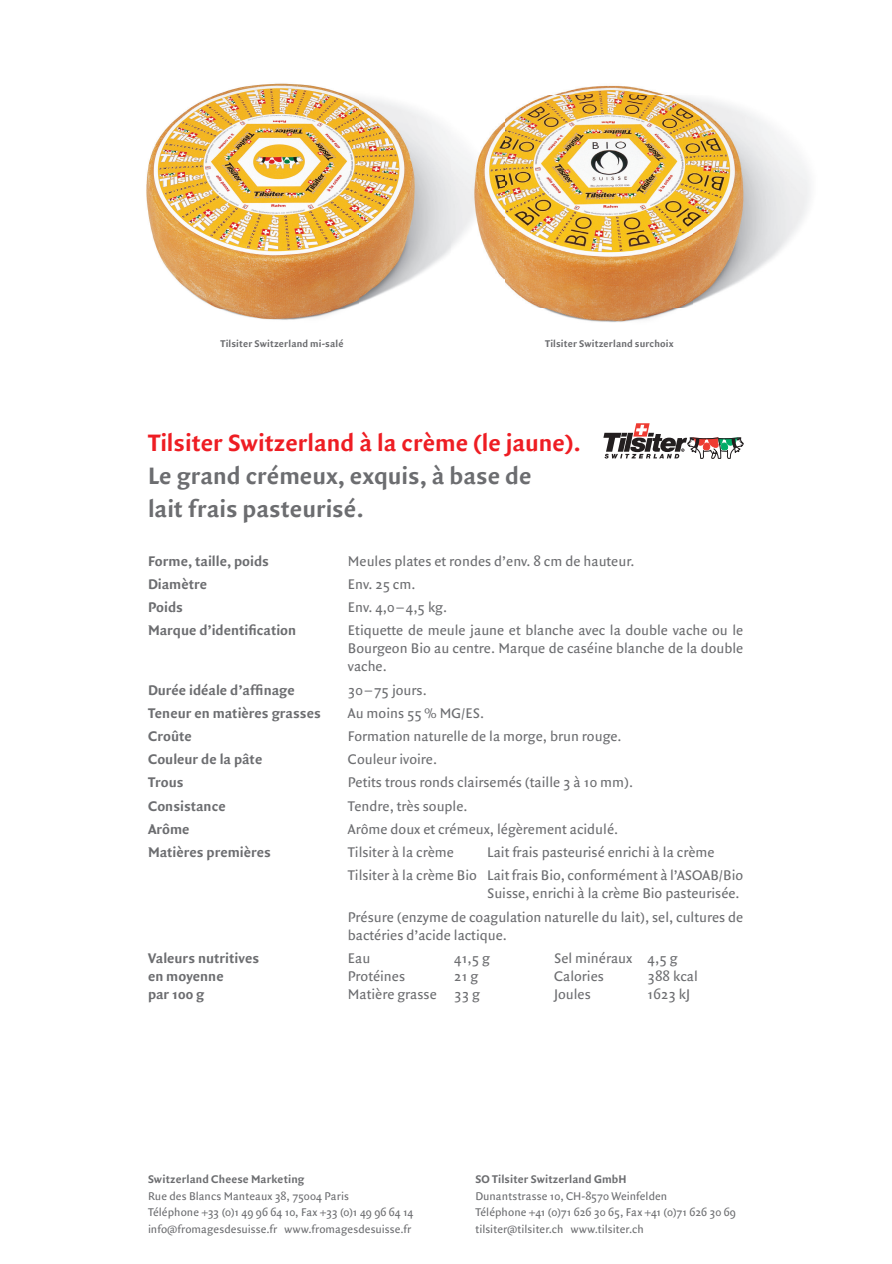
<style>
.page{position:relative;width:892px;height:1264px;background:#fff}
.page>*{position:absolute;margin:0;border:0;box-sizing:border-box;transform-origin:0 0}
.t1{font:700 25.5px/33px "Quadraat Sans";color:#6c6d70}
.t2{font:700 25.5px "Quadraat Sans";color:#ee1d23}
.t3{font:15px/18px "Quadraat Sans";color:#6c6d70;text-align:justify}
.t4{font:700 15px/18px "Quadraat Sans";color:#6c6d70}
.t5{font:12px/16.5px "Quadraat Sans";letter-spacing:.005em;color:#6c6d70}
.t6{font:700 12px "Quadraat Sans";letter-spacing:.01em;color:#6c6d70}
.t7{font:700 10.5px "Quadraat Sans";letter-spacing:.015em;color:#6c6d70}
</style>
<div class="page">
<img style="left:146px;top:83px;width:306px;height:237px">
<img style="left:546px;top:85px;width:132px;height:11px">
<img style="left:504px;top:96px;width:306px;height:226px">
<img style="left:452px;top:122px;width:52px;height:157px">
<svg style="left:603px;top:423px;width:140px;height:35px"></svg>
<p class="t7" style="left:220px;top:337px;width:125px">Tilsiter Switzerland mi-salé</p>
<p class="t7" style="left:545px;top:337px;width:130px">Tilsiter Switzerland surchoix</p>
<h1 class="t2" style="left:148px;top:428px;width:434px">Tilsiter Switzerland à la crème (le jaune).</h1>
<h1 class="t1" style="left:148px;top:460px;width:385px">Le grand crémeux, exquis, à base de lait frais pasteurisé.</h1>
<p class="t4" style="left:148px;top:552px;width:123px">Forme, taille, poids</p>
<p class="t3" style="left:348px;top:552px;width:288px">Meules plates et rondes d’env. 8 cm de hauteur.</p>
<p class="t4" style="left:148px;top:575px;width:61px">Diamètre</p>
<p class="t3" style="left:348px;top:575px;width:69px">Env. 25 cm.</p>
<p class="t4" style="left:148px;top:598px;width:36px">Poids</p>
<p class="t3" style="left:348px;top:598px;width:101px">Env. 4,0 – 4,5 kg.</p>
<p class="t4" style="left:148px;top:622px;width:150px">Marque d’identification</p>
<p class="t3" style="left:348px;top:622px;width:397px">Etiquette de meule jaune et blanche avec la double vache ou le Bourgeon Bio au centre. Marque de caséine blanche de la double vache.</p>
<p class="t4" style="left:148px;top:681px;width:148px">Durée idéale d’affinage</p>
<p class="t3" style="left:348px;top:681px;width:80px">30 – 75 jours.</p>
<p class="t4" style="left:148px;top:704px;width:174px">Teneur en matières grasses</p>
<p class="t3" style="left:348px;top:704px;width:138px">Au moins 55 % MG/ES.</p>
<p class="t4" style="left:148px;top:727px;width:45px">Croûte</p>
<p class="t3" style="left:348px;top:727px;width:275px">Formation naturelle de la morge, brun rouge.</p>
<p class="t4" style="left:148px;top:751px;width:116px">Couleur de la pâte</p>
<p class="t3" style="left:348px;top:750px;width:91px">Couleur ivoire.</p>
<p class="t4" style="left:148px;top:774px;width:37px">Trous</p>
<p class="t3" style="left:348px;top:774px;width:287px">Petits trous ronds clairsemés (taille 3 à 10 mm).</p>
<p class="t4" style="left:148px;top:797px;width:79px">Consistance</p>
<p class="t3" style="left:348px;top:797px;width:121px">Tendre, très souple.</p>
<p class="t4" style="left:148px;top:820px;width:43px">Arôme</p>
<p class="t3" style="left:348px;top:820px;width:272px">Arôme doux et crémeux, légèrement acidulé.</p>
<p class="t4" style="left:148px;top:843px;width:125px">Matières premières</p>
<p class="t3" style="left:348px;top:843px;width:108px">Tilsiter à la crème</p>
<p class="t3" style="left:348px;top:841px;width:397px;line-height:23.2px;text-indent:139px">Lait frais pasteurisé enrichi à la crème<br>Tilsiter à la crème Bio Lait frais Bio, conformément à l’ASOAB/Bio</p>
<p class="t3" style="left:348px;top:882px;width:397px;line-height:23.2px;text-align:right">Suisse, enrichi à la crème Bio pasteurisée.<br>Présure (enzyme de coagulation naturelle du lait), sel, cultures de</p>
<p class="t3" style="left:348px;top:926px;width:161px">bactéries d’acide lactique.</p>
<p class="t4" style="left:148px;top:949px;width:113px">Valeurs nutritives en moyenne<br>par 100 g</p>
<p class="t3" style="left:348px;top:949px;width:24px">Eau</p>
<p class="t3" style="left:454px;top:949px;width:37px">41,5 g</p>
<p class="t3" style="left:554px;top:949px;width:125px">Sel minéraux 4,5 g</p>
<p class="t3" style="left:348px;top:967px;width:59px">Protéines</p>
<p class="t3" style="left:454px;top:967px;width:26px">21 g</p>
<p class="t3" style="left:554px;top:967px;width:51px">Calories</p>
<p class="t3" style="left:648px;top:967px;width:52px">388 kcal</p>
<p class="t3" style="left:348px;top:985px;width:134px">Matière grasse 33 g</p>
<p class="t3" style="left:554px;top:985px;width:38px">Joules</p>
<p class="t3" style="left:648px;top:985px;width:44px">1623 kJ</p>
<p class="t6" style="left:148px;top:1172px;width:158px">Switzerland Cheese Marketing</p>
<p class="t5" style="left:148px;top:1187px;width:267px">Rue des Blancs Manteaux 38, 75004 Paris<br>Téléphone +33 (0)1 49 96 64 10, Fax +33 (0)1 49 96 64 14 info@fromagesdesuisse.fr www.fromagesdesuisse.fr</p>
<p class="t6" style="left:475px;top:1172px;width:153px">SO Tilsiter Switzerland GmbH</p>
<p class="t5" style="left:475px;top:1187px;width:262px">Dunantstrasse 10, CH-8570 Weinfelden<br>Téléphone +41 (0)71 626 30 65, Fax +41 (0)71 626 30 69 tilsiter@tilsiter.ch www.tilsiter.ch</p>
</div>
